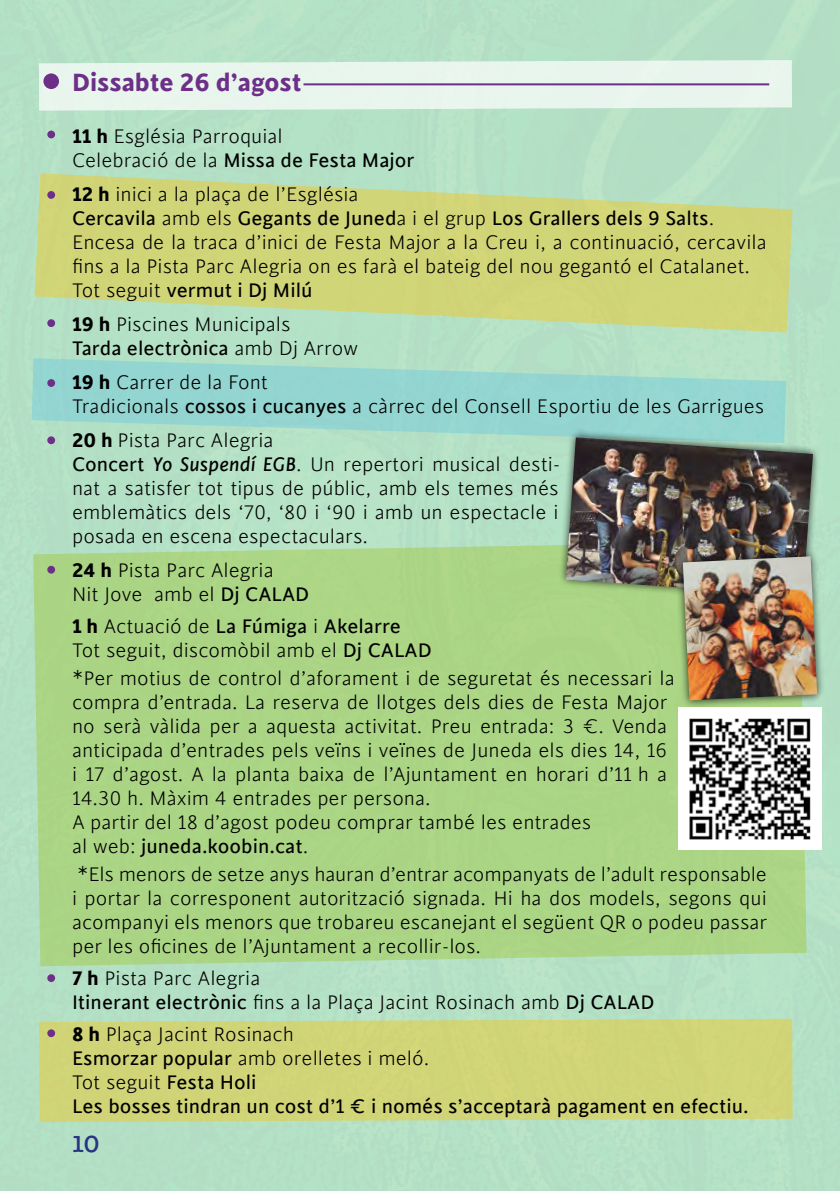
<style>
.page{position:relative;width:840px;height:1191px;background:#fff}
.page>*{position:absolute;margin:0;border:0;box-sizing:border-box;transform-origin:0 0}
.t1{font:700 28px "Cinta";color:#6d2f88}
.t2{font:600 24px "American Typewriter";color:#283583}
.t3{font:300 22px/24px "Cinta";color:#000}
.t4{font:22px/24px "Cinta";color:#000}
.s1{font-weight:700}
.s2{font-weight:400}
.s3{font-weight:400;font-style:italic}
.s4{font-weight:300}
</style>
<div class="page">
<svg style="left:35px;top:173px;width:757px;height:159px;background:#c9d788"></svg>
<svg style="left:32px;top:358px;width:753px;height:85px;background:#9cd8cd"></svg>
<div style="left:33px;top:541px;width:773px;height:425px;background:#aad585"></div>
<svg style="left:39px;top:60px;width:752px;height:51px;background:#e3f2e9"></svg>
<div style="left:39px;top:1018px;width:753px;height:104px;background:#d0d577"></div>
<hr style="left:303px;top:83px;width:465px;height:2px;background:#6d2f88">
<div style="left:43px;top:73px;width:16px;height:16px;background:#6d2f88;border-radius:50%"></div>
<div style="left:47px;top:131px;width:8px;height:7px;background:#6d2f88;border-radius:50%"></div>
<div style="left:47px;top:191px;width:8px;height:8px;background:#6d2f88;border-radius:50%"></div>
<div style="left:47px;top:319px;width:8px;height:8px;background:#6d2f88;border-radius:50%"></div>
<div style="left:47px;top:379px;width:8px;height:8px;background:#6d2f88;border-radius:50%"></div>
<div style="left:47px;top:436px;width:8px;height:8px;background:#6d2f88;border-radius:50%"></div>
<div style="left:47px;top:974px;width:8px;height:8px;background:#6d2f88;border-radius:50%"></div>
<div style="left:558px;top:429px;width:262px;height:175px;background:#000;opacity:.75"></div>
<img style="left:565px;top:437px;width:247px;height:159px">
<div style="left:674px;top:548px;width:151px;height:161px;background:#000;opacity:.75"></div>
<img style="left:682px;top:556px;width:134px;height:144px">
<img style="left:678px;top:707px;width:143px;height:142px">
<div style="left:47px;top:566px;width:8px;height:7px;background:#6d2f88;border-radius:50%"></div>
<div style="left:47px;top:1029px;width:8px;height:8px;background:#6d2f88;border-radius:50%"></div>
<p class="t1" style="left:72px;top:65px;width:231px">Dissabte 26 d’agost</p>
<p class="t3" style="left:72px;top:124px;width:344px"><span class="s1">11 h</span> Església Parroquial<br>Celebració de la <span class="s2">Missa de Festa Major</span></p>
<p class="t3" style="left:72px;top:182px;width:696px"><span class="s1">12 h</span> inici a la plaça de l’Església<br><span class="s2">Cercavila</span> amb els <span class="s2">Gegants de Juned</span>a i el grup <span class="s2">Los Grallers dels 9 Salts</span>.<br>Encesa de la traca d’inici de Festa Major a la Creu i, a continuació, cercavila fins a la Pista Parc Alegria on es farà el bateig del nou gegantó el Catalanet.<br>Tot seguit <span class="s2">vermut i Dj Milú</span></p>
<p class="t3" style="left:72px;top:312px;width:288px"><span class="s1">19 h</span> Piscines Municipals<br><span class="s2">Tarda electrònica</span> amb Dj Arrow</p>
<p class="t3" style="left:72px;top:370px;width:693px"><span class="s1">19 h</span> Carrer de la Font<br>Tradicionals <span class="s2">cossos i cucanyes</span> a càrrec del Consell Esportiu de les Garrigues</p>
<p class="t3" style="left:72px;top:428px;width:490px"><span class="s1">20 h</span> Pista Parc Alegria<br><span class="s2">Concert</span> <span class="s3">Yo Suspendí EGB</span>. Un repertori musical desti&shy;nat a satisfer tot tipus de públic, amb els temes més emblemàtics dels ‘70, ‘80 i ‘90 i amb un espectacle i posada en escena espectaculars.</p>
<p class="t3" style="left:72px;top:558px;width:239px"><span class="s1">24 h</span> Pista Parc Alegria<br>Nit Jove amb el <span class="s2">Dj CALAD</span></p>
<p class="t3" style="left:72px;top:614px;width:361px"><span class="s1">1 h</span> Actuació de <span class="s2">La Fúmiga</span> i <span class="s2">Akelarre<br></span>Tot seguit, discomòbil amb el <span class="s2">Dj CALAD</span></p>
<p class="t3" style="left:72px;top:666px;width:604px">*Per motius de control d’aforament i de seguretat és necessari la compra d’entrada. La reserva de llotges dels dies de Festa Major no serà vàlida per a aquesta activitat. Preu entrada: 3 €. Venda anticipada d’entrades pels veïns i veïnes de Juneda els dies 14, 16 i 17 d’agost. A la planta baixa de l’Ajuntament en horari d’11 h a 14.30 h. Màxim 4 entrades per persona.<br>A partir del 18 d’agost podeu comprar també les entrades<br>al web: <span class="s2">juneda.koobin.cat</span>.</p>
<p class="t3" style="left:72px;top:862px;width:696px;text-align:justify">*Els menors de setze anys hauran d’entrar acompanyats de l’adult responsable i portar la corresponent autorització signada. Hi ha dos models, segons qui acompanyi els menors que trobareu escanejant el següent QR o podeu passar per les oficines de l’Ajuntament a recollir-los.</p>
<p class="t3" style="left:72px;top:966px;width:583px"><span class="s1">7 h</span> Pista Parc Alegria<br><span class="s2">Itinerant electrònic</span> fins a la Plaça Jacint Rosinach amb <span class="s2">Dj CALAD</span></p>
<p class="t4" style="left:72px;top:1022px;width:677px"><span class="s1">8 h</span> <span class="s4">Plaça Jacint Rosinach<br></span>Esmorzar popular <span class="s4">amb orelletes i meló.<br>Tot seguit</span> Festa Holi<br>Les bosses tindran un cost d’1 € i només s’acceptarà pagament en efectiu.</p>
<p class="t2" style="left:71px;top:1125px;width:30px">10</p>
</div>
